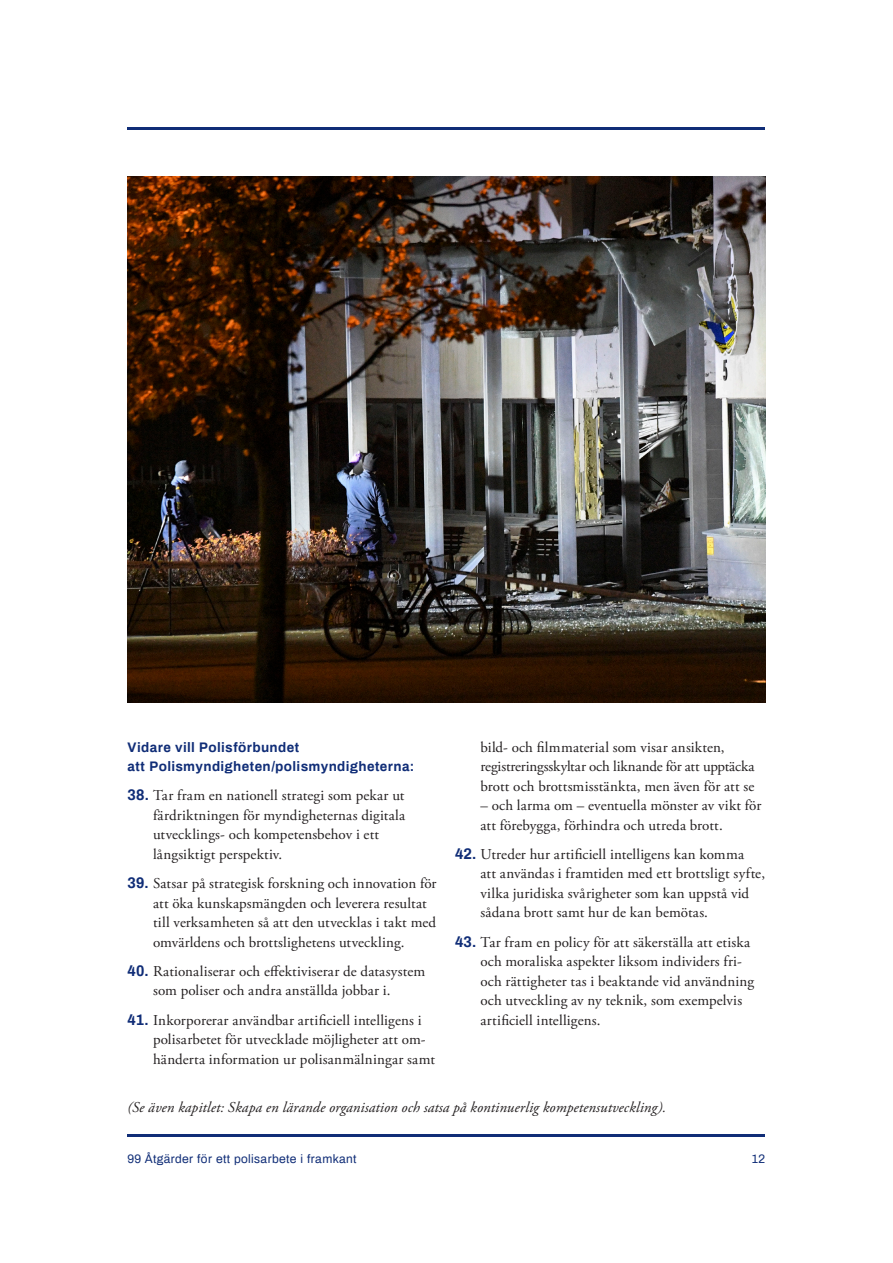
<style>
.page{position:relative;width:893px;height:1263px;background:#fff}
.page>*{position:absolute;margin:0;border:0;box-sizing:border-box;transform-origin:0 0}
.t1{font:15px/19.5px "Adobe Garamond Pro";letter-spacing:.01em;color:#231f20}
.Brödtext{font:italic 15px "Adobe Garamond Pro";letter-spacing:.005em;color:#231f20}
.Underrubriker{font:700 13.5px/19.5px "Archivo";letter-spacing:.03em;color:#102d77}
.t2{font:12px "Archivo";letter-spacing:.03em;color:#102d77}
.s1{font-family:"Archivo";font-weight:700;color:#102d77}
</style>
<div class="page">
<hr style="left:128px;top:1134px;width:637px;height:2px;background:#102d77">
<hr style="left:128px;top:128px;width:637px;height:2px;background:#102d77">
<img style="left:128px;top:176px;width:637px;height:527px">
<p class="Underrubriker" style="left:128px;top:737px;width:288px">Vidare vill Polisförbundet<br>att Polismyndigheten/polismyndigheterna:</p>
<p class="t1" style="left:153px;top:786px;width:254px;text-indent:-26px"><span class="s1">38.</span> Tar fram en nationell strategi som pekar ut färdriktningen för myndigheternas digitala utvecklings- och kompetensbehov i ett långsiktigt perspektiv.</p>
<p class="t1" style="left:153px;top:874px;width:285px;text-indent:-26px"><span class="s1">39.</span> Satsar på strategisk forskning och innovation för att öka kunskapsmängden och leverera resultat till verksamheten så att den utvecklas i takt med omvärldens och brottslighetens utveckling.</p>
<p class="t1" style="left:153px;top:962px;width:274px;text-indent:-26px"><span class="s1">40.</span> Rationaliserar och effektiviserar de datasystem som poliser och andra anställda jobbar i.</p>
<p class="t1" style="left:153px;top:1011px;width:283px;text-indent:-26px"><span class="s1">41.</span> Inkorporerar användbar artificiell intelligens i polisarbetet för utvecklade möjligheter att om&shy;händerta information ur polisanmälningar samt</p>
<p class="t1" style="left:480px;top:738px;width:275px">bild- och filmmaterial som visar ansikten, registreringsskyltar och liknande för att upptäcka brott och brottsmisstänkta, men även för att se</p>
<p class="t1" style="left:480px;top:796px;width:282px">– och larma om – eventuella mönster av vikt för att förebygga, förhindra och utreda brott.</p>
<p class="t1" style="left:480px;top:845px;width:286px;text-indent:-26px"><span class="s1">42.</span> Utreder hur artificiell intelligens kan komma<br>att användas i framtiden med ett brottsligt syfte, vilka juridiska svårigheter som kan uppstå vid sådana brott samt hur de kan bemötas.</p>
<p class="t1" style="left:480px;top:933px;width:275px;text-indent:-26px"><span class="s1">43.</span> Tar fram en policy för att säkerställa att etiska och moraliska aspekter liksom individers fri&shy;och rättigheter tas i beaktande vid användning och utveckling av ny teknik, som exempelvis artificiell intelligens.</p>
<p class="Brödtext" style="left:128px;top:1099px;width:540px">(Se även kapitlet: Skapa en lärande organisation och satsa på kontinuerlig kompetensutveckling).</p>
<p class="t2" style="left:128px;top:1151px;width:230px">99 Åtgärder för ett polisarbete i framkant</p>
<p class="t2" style="left:751px;top:1151px;width:15px">12</p>
</div>
